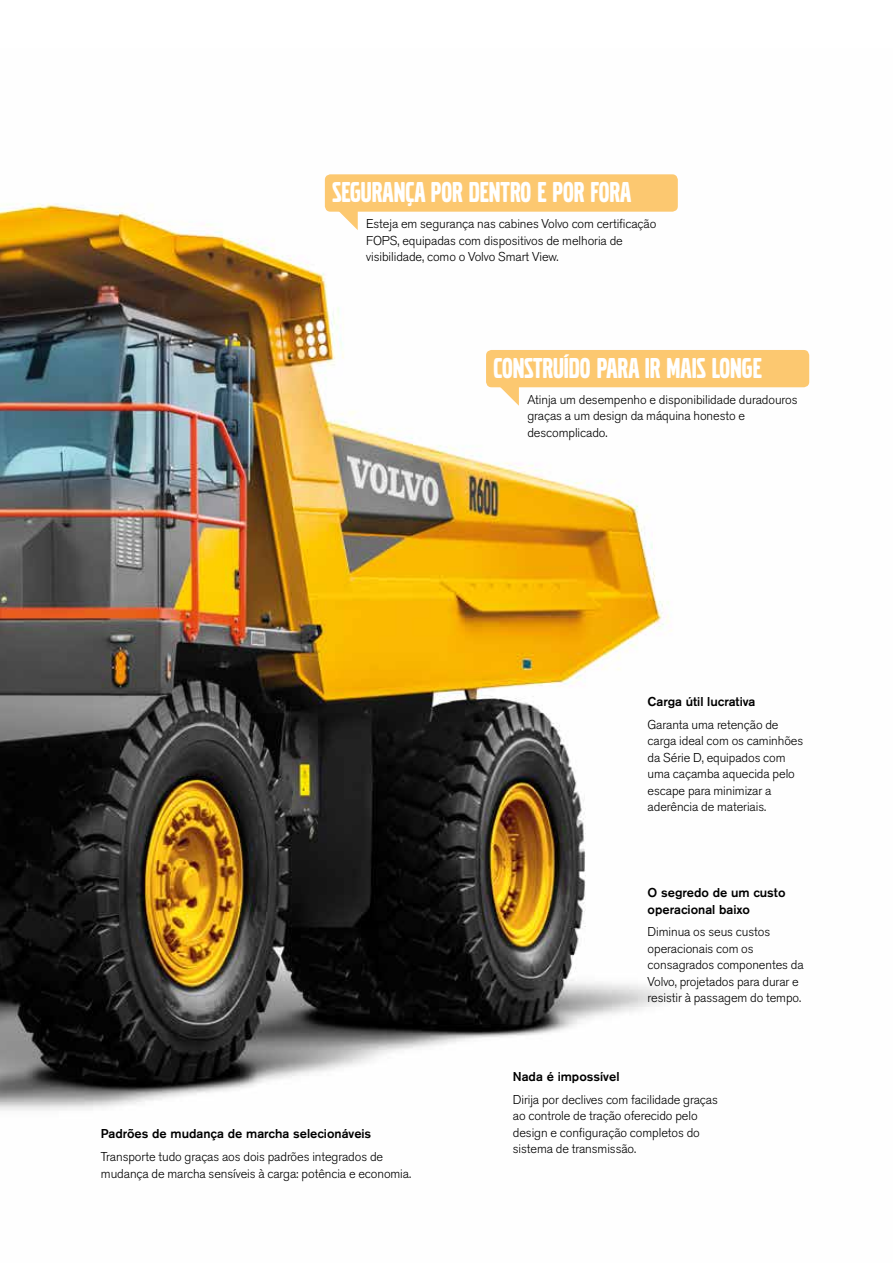
<style>
.page{position:relative;width:893px;height:1263px;background:#fff}
.page>*{position:absolute;margin:0;border:0;box-sizing:border-box;transform-origin:0 0}
.t1{font:30px "Volvo Broad Pro";color:#fff}
.t2{font:300 12.75px/16.5px "Volvo Sans Pro";letter-spacing:-.005em;color:#000}
.t3{font:500 12.75px/16.5px "Volvo Sans Pro";color:#000}
</style>
<div class="page">
<img style="left:0;top:175px;width:810px;height:936px">
<div style="left:325px;top:174px;width:353px;height:38px;background:#fcc870;border-radius:6px"></div>
<svg style="left:338px;top:211px;width:20px;height:19px"></svg>
<div style="left:486px;top:350px;width:323px;height:37px;background:#fcc870;border-radius:6px"></div>
<svg style="left:499px;top:387px;width:20px;height:19px"></svg>
<h1 class="t1" style="left:332px;top:179px;width:300px">SEGURANÇA POR DENTRO E POR FORA</h1>
<p class="t2" style="left:366px;top:216px;width:292px">Esteja em segurança nas cabines Volvo com certificação<br>FOPS, equipadas com dispositivos de melhoria de visibilidade, como o Volvo Smart View.</p>
<h1 class="t1" style="left:494px;top:354px;width:270px">CONSTRUÍDO PARA IR MAIS LONGE</h1>
<p class="t2" style="left:527px;top:391px;width:272px">Atinja um desempenho e disponibilidade duradouros graças a um design da máquina honesto e descomplicado.</p>
<p class="t3" style="left:648px;top:693px;width:109px">Carga útil lucrativa</p>
<p class="t2" style="left:648px;top:716px;width:157px">Garanta uma retenção de carga ideal com os caminhões da Série D, equipados com uma caçamba aquecida pelo escape para minimizar a aderência de materiais.</p>
<p class="t3" style="left:101px;top:1125px;width:272px">Padrões de mudança de marcha selecionáveis</p>
<p class="t2" style="left:101px;top:1149px;width:312px">Transporte tudo graças aos dois padrões integrados de mudança de marcha sensíveis à carga: potência e economia.</p>
<p class="t3" style="left:648px;top:884px;width:139px">O segredo de um custo operacional baixo</p>
<p class="t2" style="left:648px;top:924px;width:158px">Diminua os seus custos operacionais com os consagrados componentes da<br>Volvo, projetados para durar e resistir à passagem do tempo.</p>
<p class="t3" style="left:513px;top:1068px;width:108px">Nada é impossível</p>
<p class="t2" style="left:513px;top:1091px;width:207px">Dirija por declives com facilidade graças ao controle de tração oferecido pelo design e configuração completos do sistema de transmissão.</p>
</div>
